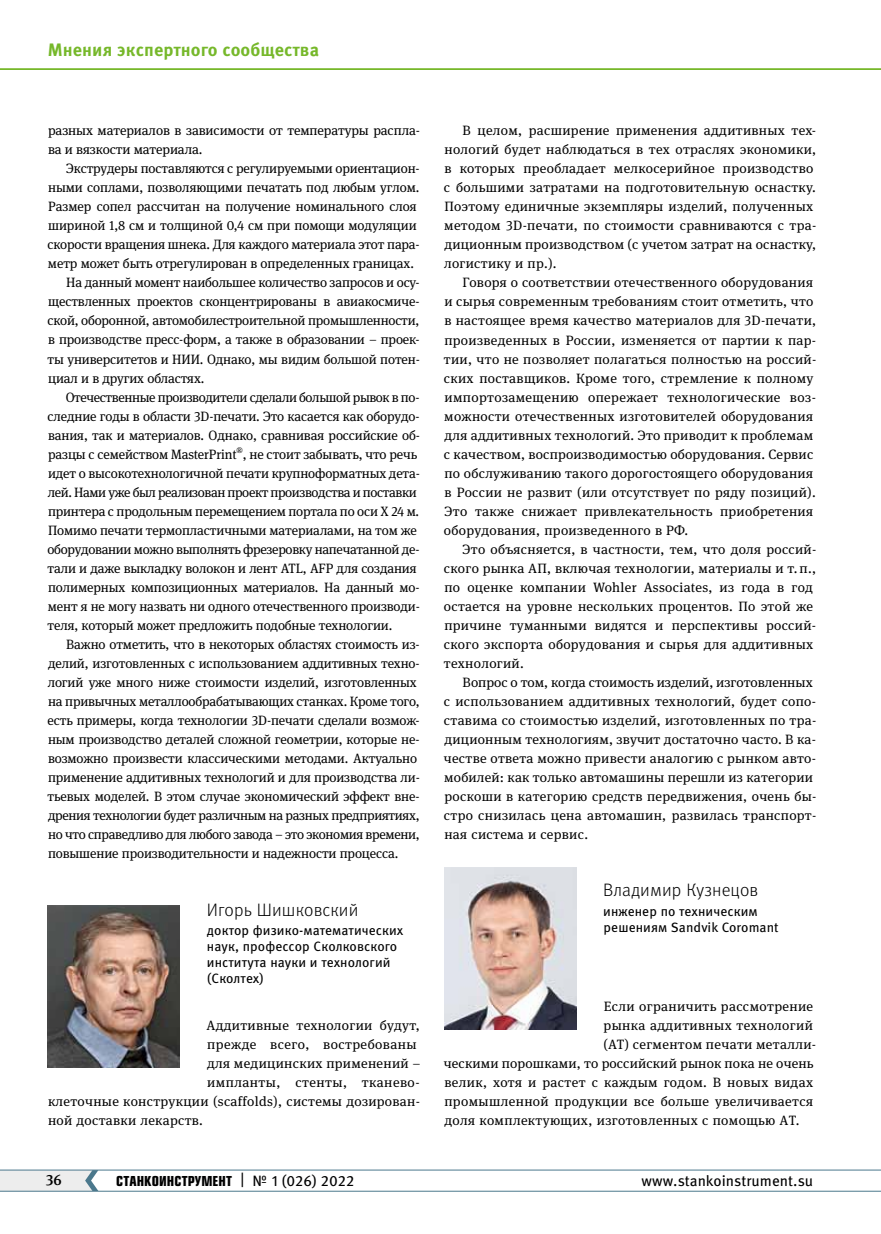
<style>
.page{position:relative;width:881px;height:1234px;background:#fff}
.page>*{position:absolute;margin:0;border:0;box-sizing:border-box;transform-origin:0 0}
.t1{font:300 18px "Meta Pro";letter-spacing:.005em;color:#000}
.t2{font:700 18px "Meta Pro";letter-spacing:.005em;color:#76b82a}
.t3{font:15px "Eurostile Con Hea";letter-spacing:.005em;color:#000}
.t4{font:15px "Meta Pro";color:#000}
.t5{font:500 15px "Meta Serif Pro";color:#000}
.t6{font:13.5px/19px "Meta Serif Pro";letter-spacing:.01em;color:#000}
.t7{font:13.5px/19px "Meta Serif Pro";letter-spacing:-.01em;color:#000}
.t8{font:13.5px "Meta Serif Pro";letter-spacing:-.015em;color:#000}
.t9{font:13.5px/16.2px "Meta Pro";letter-spacing:.005em;color:#000}
.t10{font:13.5px "Meta Serif Pro";letter-spacing:-.025em;color:#000}
.t11{font:13.5px "Meta Serif Pro";letter-spacing:-.03em;color:#000}
.t12{font:13.5px "Meta Serif Pro";letter-spacing:-.02em;color:#000}
.t13{font:13.5px "Meta Serif Pro";letter-spacing:.03em;color:#000}
.t14{font:13.5px "Meta Serif Pro";letter-spacing:.035em;color:#000}
.s1{font-family:"Meta Pro"}
</style>
<div class="page">
<hr style="left:0;top:1190px;width:880px;height:1px;background:#4b788c">
<hr style="left:0;top:1169px;width:880px;height:1px;background:#4b788c">
<svg style="left:0;top:1169px;width:98px;height:21px;background:#dde1e4"></svg>
<svg style="left:0;top:68px;width:880px;height:2px;background:#85bf42"></svg>
<img style="left:48px;top:905px;width:132px;height:162px">
<img style="left:444px;top:867px;width:132px;height:162px">
<h1 class="t2" style="left:48px;top:36px;width:273px">Мнения экспертного сообщества</h1>
<p class="t7" style="left:48px;top:120px;width:373px">разных материалов в зависимости от температуры распла&shy;ва и вязкости материала.</p>
<p class="t7" style="left:66px;top:158px;width:353px">Экструдеры поставляются с регулируемыми ориентацион-</p>
<p class="t6" style="left:48px;top:177px;width:373px">ными соплами, позволяющими печатать под любым углом.</p>
<p class="t6" style="left:48px;top:196px;width:370px">Размер сопел рассчитан на получение номинального слоя</p>
<p class="t6" style="left:48px;top:215px;width:370px">шириной 1,8 см и толщиной 0,4 см при помощи модуляции</p>
<p class="t7" style="left:47px;top:234px;width:373px">скорости вращения шнека. Для каждого материала этот пара-</p>
<p class="t6" style="left:48px;top:253px;width:367px">метр может быть отрегулирован в определенных границах.</p>
<p class="t7" style="left:66px;top:272px;width:355px">На данный момент наибольшее количество запросов и осу-</p>
<p class="t7" style="left:48px;top:291px;width:373px">ществленных проектов сконцентрированы в авиакосмиче-</p>
<p class="t8" style="left:47px;top:311px;width:373px">ской, оборонной, автомобилестроительной промышленности,</p>
<p class="t7" style="left:48px;top:329px;width:373px">в производстве пресс-форм, а также в образовании – проек-</p>
<p class="t7" style="left:48px;top:348px;width:374px">ты университетов и НИИ. Однако, мы видим большой потен-</p>
<p class="t7" style="left:48px;top:367px;width:158px">циал и в других областях.</p>
<p class="t11" style="left:66px;top:387px;width:355px">Отечественные производители сделали большой рывок в по-</p>
<p class="t7" style="left:47px;top:405px;width:373px">следние годы в области 3D-печати. Это касается как оборудо-</p>
<p class="t7" style="left:48px;top:424px;width:373px">вания, так и материалов. Однако, сравнивая российские об-</p>
<p class="t7" style="left:48px;top:443px;width:370px">разцы с семейством MasterPrint<sup>®</sup>, не стоит забывать, что речь</p>
<p class="t7" style="left:48px;top:462px;width:373px">идет о высокотехнологичной печати крупноформатных дета-</p>
<p class="t11" style="left:48px;top:482px;width:370px">лей. Нами уже был реализован проект производства и поставки</p>
<p class="t8" style="left:48px;top:501px;width:372px">принтера с продольным перемещением портала по оси Х 24 м.</p>
<p class="t7" style="left:48px;top:520px;width:370px">Помимо печати термопластичными материалами, на том же</p>
<p class="t12" style="left:48px;top:539px;width:373px">оборудовании можно выполнять фрезеровку напечатанной де-</p>
<p class="t7" style="left:48px;top:558px;width:370px">тали и даже выкладку волокон и лент ATL, AFP для создания</p>
<p class="t7" style="left:48px;top:577px;width:373px">полимерных композиционных материалов. На данный мо-</p>
<p class="t7" style="left:48px;top:596px;width:373px">мент я не могу назвать ни одного отечественного производи-</p>
<p class="t7" style="left:48px;top:615px;width:346px">теля, который может предложить подобные технологии.</p>
<p class="t7" style="left:66px;top:634px;width:355px">Важно отметить, что в некоторых областях стоимость из-</p>
<p class="t7" style="left:48px;top:653px;width:373px">делий, изготовленных с использованием аддитивных техно-</p>
<p class="t7" style="left:48px;top:672px;width:370px">логий уже много ниже стоимости изделий, изготовленных</p>
<p class="t8" style="left:48px;top:691px;width:373px">на привычных металлообрабатывающих станках. Кроме того,</p>
<p class="t7" style="left:47px;top:710px;width:373px">есть примеры, когда технологии 3D-печати сделали возмож-</p>
<p class="t7" style="left:48px;top:729px;width:373px">ным производство деталей сложной геометрии, которые не-</p>
<p class="t7" style="left:48px;top:748px;width:370px">возможно произвести классическими методами. Актуально</p>
<p class="t7" style="left:48px;top:767px;width:373px">применение аддитивных технологий и для производства ли-</p>
<p class="t7" style="left:48px;top:786px;width:373px">тьевых моделей. В этом случае экономический эффект вне-</p>
<p class="t10" style="left:48px;top:805px;width:373px">дрения технологии будет различным на разных предприятиях,</p>
<p class="t10" style="left:48px;top:824px;width:373px">но что справедливо для любого завода – это экономия времени,</p>
<p class="t7" style="left:48px;top:843px;width:352px">повышение производительности и надежности процесса.</p>
<h1 class="t1" style="left:207px;top:896px;width:153px">Игорь Шишковский</h1>
<p class="t9" style="left:207px;top:920px;width:198px">доктор физико-математических наук, профессор Сколковского института науки и технологий (Сколтех)</p>
<p class="t6" style="left:206px;top:1014px;width:215px">Аддитивные технологии будут,</p>
<p class="t13" style="left:207px;top:1033px;width:211px">прежде всего, востребованы</p>
<p class="t6" style="left:207px;top:1052px;width:215px">для медицинских применений –</p>
<p class="t14" style="left:207px;top:1072px;width:214px">импланты, стенты, тканево-</p>
<p class="t6" style="left:48px;top:1090px;width:373px">клеточные конструкции (scaffolds), системы дозирован-</p>
<p class="t6" style="left:48px;top:1109px;width:156px">ной доставки лекарств.</p>
<p class="t6" style="left:443px;top:120px;width:374px;text-indent:19px">В целом, расширение применения аддитивных тех&shy;нологий будет наблюдаться в тех отраслях экономики, в которых преобладает мелкосерийное производство с большими затратами на подготовительную оснастку.<br>Поэтому единичные экземпляры изделий, полученных методом 3D-печати, по стоимости сравниваются с тра&shy;диционным производством (с учетом затрат на оснастку, логистику и пр.).</p>
<p class="t6" style="left:443px;top:272px;width:374px;text-indent:19px">Говоря о соответствии отечественного оборудования и сырья современным требованиям стоит отметить, что в настоящее время качество материалов для 3D-печати, произведенных в России, изменяется от партии к пар&shy;тии, что не позволяет полагаться полностью на россий&shy;ских поставщиков. Кроме того, стремление к полному импортозамещению опережает технологические воз&shy;можности отечественных изготовителей оборудования для аддитивных технологий. Это приводит к проблемам с качеством, воспроизводимостью оборудования. Сервис по обслуживанию такого дорогостоящего оборудования в России не развит (или отсутствует по ряду позиций).<br>Это также снижает привлекательность приобретения оборудования, произведенного в РФ.</p>
<p class="t6" style="left:443px;top:539px;width:374px;text-indent:19px">Это объясняется, в частности, тем, что доля россий&shy;ского рынка АП, включая технологии, материалы и т. п., по оценке компании Wohler Associates, из года в год остается на уровне нескольких процентов. По этой же причине туманными видятся и перспективы россий&shy;ского экспорта оборудования и сырья для аддитивных технологий.</p>
<p class="t6" style="left:443px;top:672px;width:374px;text-indent:19px">Вопрос о том, когда стоимость изделий, изготовленных с использованием аддитивных технологий, будет сопо&shy;ставима со стоимостью изделий, изготовленных по тра&shy;диционным технологиям, звучит достаточно часто. В ка&shy;честве ответа можно привести аналогию с рынком авто&shy;мобилей: как только автомашины перешли из категории роскоши в категорию средств передвижения, очень бы&shy;стро снизилась цена автомашин, развилась транспорт&shy;ная система и сервис.</p>
<h1 class="t1" style="left:603px;top:877px;width:156px">Владимир Кузнецов</h1>
<p class="t9" style="left:603px;top:901px;width:177px">инженер по техническим решениям Sandvik Coromant</p>
<p class="t6" style="left:603px;top:995px;width:211px">Если ограничить рассмотрение</p>
<p class="t6" style="left:603px;top:1014px;width:211px">рынка аддитивных технологий</p>
<p class="t6" style="left:603px;top:1033px;width:214px">(АТ) сегментом печати металли-</p>
<p class="t6" style="left:443px;top:1052px;width:371px">ческими порошками, то российский рынок пока не очень</p>
<p class="t6" style="left:444px;top:1071px;width:370px">велик, хотя и растет с каждым годом. В новых видах</p>
<p class="t6" style="left:444px;top:1090px;width:370px">промышленной продукции все больше увеличивается</p>
<p class="t6" style="left:444px;top:1109px;width:356px">доля комплектующих, изготовленных с помощью AТ.</p>
<p class="t5" style="left:46px;top:1168px;width:17px">36</p>
<p class="t3" style="left:116px;top:1169px;width:239px">СТАНКОИНСТРУМЕНТ <span class="s1">| № 1 (026) 2022</span></p>
<p class="t4" style="left:641px;top:1168px;width:173px">www.stankoinstrument.su</p>
</div>
